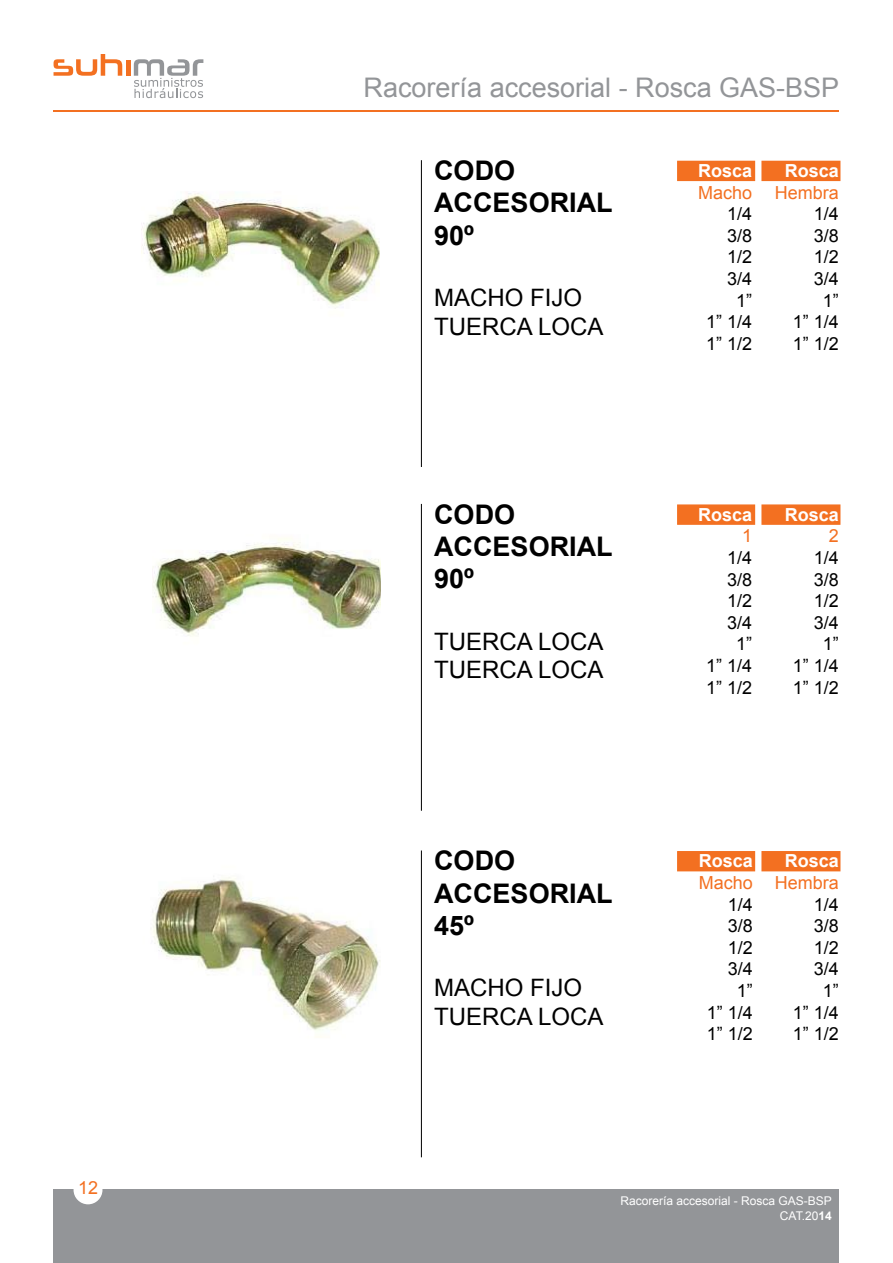
<style>
.page{position:relative;width:893px;height:1263px;background:#fff}
.page>*{position:absolute;margin:0;border:0;box-sizing:border-box;transform-origin:0 0}
.t1{font:700 27px/32.4px "Arial";color:#000}
.t2{font:27px "Arial";color:#939598}
.t3{font:24px/28.8px "Arial";color:#000}
.t4{font:18px/21.6px "Arial";color:#000;text-align:right}
.t5{font:700 18px "Arial";color:#fff}
.t6{font:18px "Arial";color:#f37021}
.t7{font:12px/15px "Arial";color:#fff;text-align:right}
.s1{font-weight:700}
</style>
<div class="page">
<svg style="left:54px;top:54px;width:68px;height:22px"></svg>
<hr style="left:126px;top:60px;width:4px;height:16px;background:#f37021">
<svg style="left:134px;top:59px;width:69px;height:39px"></svg>
<div style="left:54px;top:1189px;width:785px;height:74px;background:#939598"></div>
<hr style="left:54px;top:111px;width:785px;height:1px;background:#f37021">
<div style="left:74px;top:1176px;width:28px;height:27px;background:#fff;border-radius:50%"></div>
<div style="left:74px;top:1175px;width:28px;height:29px;border:2px solid #fff;border-radius:50%"></div>
<hr style="left:421px;top:504px;width:1px;height:307px;background:#000">
<div style="left:761px;top:161px;width:79px;height:20px;background:#f37021"></div>
<div style="left:677px;top:161px;width:78px;height:20px;background:#f37021"></div>
<div style="left:761px;top:504px;width:79px;height:21px;background:#f37021;border:2px solid #f37021"></div>
<div style="left:677px;top:504px;width:78px;height:21px;background:#f37021;border:2px solid #f37021"></div>
<div style="left:761px;top:851px;width:79px;height:20px;background:#f37021"></div>
<div style="left:677px;top:851px;width:78px;height:20px;background:#f37021"></div>
<hr style="left:421px;top:850px;width:1px;height:307px;background:#000">
<hr style="left:421px;top:160px;width:1px;height:307px;background:#000">
<img style="left:141px;top:193px;width:238px;height:116px">
<img style="left:153px;top:538px;width:227px;height:99px">
<img style="left:151px;top:877px;width:229px;height:160px">
<p class="t6" style="left:78px;top:1176px;width:22px">12</p>
<h1 class="t2" style="left:364px;top:70px;width:477px">Racorería accesorial - Rosca GAS-BSP</h1>
<h1 class="t1" style="left:434px;top:155px;width:180px">CODO<br>ACCESORIAL<br>90º</h1>
<h2 class="t3" style="left:434px;top:283px;width:171px">MACHO FIJO<br>TUERCA LOCA</h2>
<h1 class="t1" style="left:434px;top:499px;width:180px">CODO<br>ACCESORIAL<br>90º</h1>
<h2 class="t3" style="left:434px;top:627px;width:171px">TUERCA LOCA<br>TUERCA LOCA</h2>
<p class="t5" style="left:698px;top:159px;width:56px">Rosca</p>
<p class="t6" style="left:698px;top:180px;width:56px">Macho</p>
<p class="t4" style="left:706px;top:203px;width:48px">1/4<br>3/8<br>1/2<br>3/4<br>1”<br>1” 1/4<br>1” 1/2</p>
<p class="t5" style="left:785px;top:159px;width:56px">Rosca</p>
<p class="t6" style="left:775px;top:180px;width:66px">Hembra</p>
<p class="t4" style="left:793px;top:203px;width:48px">1/4<br>3/8<br>1/2<br>3/4<br>1”<br>1” 1/4<br>1” 1/2</p>
<p class="t5" style="left:698px;top:502px;width:56px">Rosca</p>
<p class="t6" style="left:742px;top:524px;width:12px">1</p>
<p class="t4" style="left:706px;top:547px;width:48px">1/4<br>3/8<br>1/2<br>3/4<br>1”<br>1” 1/4<br>1” 1/2</p>
<p class="t5" style="left:785px;top:502px;width:56px">Rosca</p>
<p class="t6" style="left:829px;top:524px;width:12px">2</p>
<p class="t4" style="left:793px;top:547px;width:48px">1/4<br>3/8<br>1/2<br>3/4<br>1”<br>1” 1/4<br>1” 1/2</p>
<h1 class="t1" style="left:434px;top:845px;width:180px">CODO<br>ACCESORIAL<br>45º</h1>
<h2 class="t3" style="left:434px;top:973px;width:171px">MACHO FIJO<br>TUERCA LOCA</h2>
<p class="t5" style="left:699px;top:849px;width:56px">Rosca</p>
<p class="t6" style="left:699px;top:871px;width:56px">Macho</p>
<p class="t4" style="left:707px;top:893px;width:48px">1/4<br>3/8<br>1/2<br>3/4<br>1”<br>1” 1/4<br>1” 1/2</p>
<p class="t5" style="left:785px;top:849px;width:56px">Rosca</p>
<p class="t6" style="left:775px;top:871px;width:66px">Hembra</p>
<p class="t4" style="left:793px;top:893px;width:48px">1/4<br>3/8<br>1/2<br>3/4<br>1”<br>1” 1/4<br>1” 1/2</p>
<p class="t7" style="left:621px;top:1193px;width:213px">Racorería accesorial - Rosca GAS-BSP<br>CAT.20<span class="s1">14</span></p>
</div>
